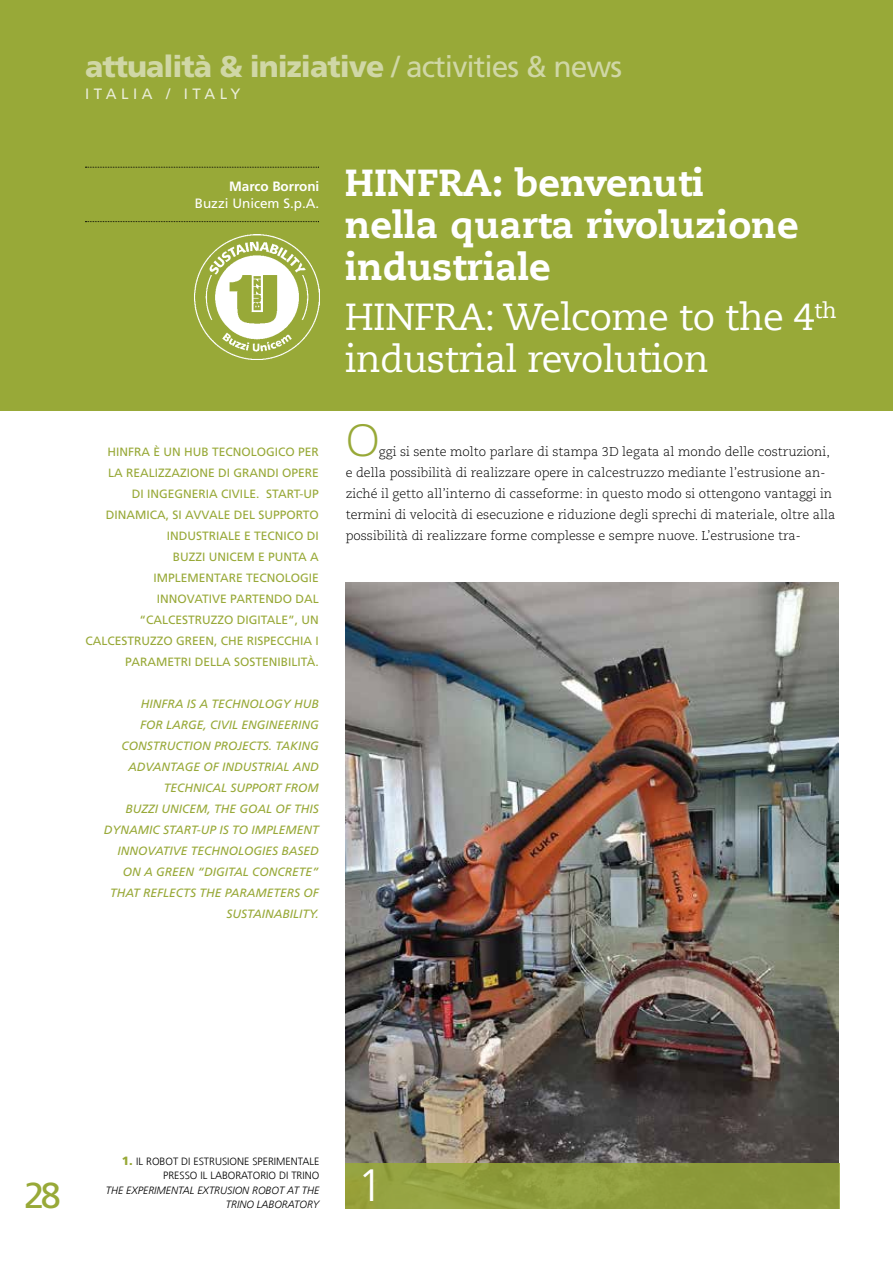
<style>
.page{position:relative;width:893px;height:1263px;background:#fff}
.page>*{position:absolute;margin:0;border:0;box-sizing:border-box;transform-origin:0 0}
.t1{font:300 45px "Frutiger LT Com";color:#fff}
.t2{font:300 45px "Caecilia LT Std";color:#98a938}
.t3{font:800 37.5px/42px "Caecilia Com 85";color:#fff}
.t4{font:37.5px/42px "Caecilia Com 55 Roman";letter-spacing:-.02em;color:#fff}
.t5{font:36px "Frutiger LT Com";color:#98a938}
.t6{font:900 30px "Frutiger LT Com";letter-spacing:-.035em;color:#d0d7a6}
.t7{font:15px "Frutiger LT Com";letter-spacing:.3em;color:#eaedd8}
.t8{font:13.5px "Frutiger LT Com";color:#fff}
.t9{font:700 13.5px "Frutiger LT Com";color:#fff}
.t10{font:300 12.75px/21.1px "Caecilia LT Std";color:#000}
.t11{font:12px/21px "Frutiger LT Com";color:#98a938}
.t12{font:italic 12px/21px "Frutiger LT Com";color:#98a938}
.t13{font:300 10.5px/13.5px "Frutiger LT Com";color:#000;text-align:right}
.t14{font:italic 300 10.5px/13.5px "Frutiger LT Com";color:#000;text-align:right}
.s1{font-weight:400}
.s2{font-weight:900;font-size:12px;color:#98a938}
</style>
<div class="page">
<div style="left:0;top:0;width:893px;height:411px;background:#98a938"></div>
<img style="left:195px;top:234px;width:125px;height:125px">
<svg style="left:85px;top:167px;width:234px;height:1px"></svg>
<svg style="left:85px;top:221px;width:234px;height:1px"></svg>
<img style="left:345px;top:583px;width:494px;height:580px">
<div style="left:345px;top:1163px;width:494px;height:46px;background:#8f9c3b"></div>
<h3 class="t6" style="left:85px;top:48px;width:539px">attualità &amp; iniziative <span class="s1">/ ACTIVITIES &amp; NEWS</span></h3>
<p class="t7" style="left:85px;top:84px;width:157px">ITALIA / ITALY</p>
<p class="t9" style="left:229px;top:178px;width:92px">Marco Borroni</p>
<p class="t8" style="left:195px;top:195px;width:126px">BUZZI UNICEM S.P.A.</p>
<p class="t11" style="left:108px;top:441px;width:86px">HINFRA È UN HUB</p>
<p class="t11" style="left:108px;top:441px;width:210px;text-indent:104px">TECNOLOGICO PER<br>LA REALIZZAZION E DI GRAN</p>
<p class="t11" style="left:267px;top:462px;width:54px">DI OPERE</p>
<p class="t11" style="left:132px;top:483px;width:74px">DI INGEGNERIA</p>
<p class="t11" style="left:221px;top:483px;width:59px">CIVILE. START</p>
<p class="t11" style="left:300px;top:483px;width:21px">-UP</p>
<p class="t11" style="left:106px;top:504px;width:214px">DINAMICA, SI AVVALE DEL SU PPORTO</p>
<p class="t11" style="left:167px;top:525px;width:29px">INDUSTRIAL</p>
<p class="t11" style="left:173px;top:525px;width:145px;text-indent:61px">E E TECNICO DI<br>BUZZI UNICEM E PUNTA</p>
<p class="t11" style="left:310px;top:546px;width:8px">A</p>
<p class="t11" style="left:157px;top:567px;width:164px;text-indent:79px">E TECNOLOGI E<br>INN OVATIVE PART</p>
<p class="t11" style="left:154px;top:567px;width:61px">IMPLEMENTAR</p>
<p class="t11" style="left:259px;top:588px;width:54px">EN DO DAL</p>
<p class="t11" style="left:140px;top:609px;width:51px">“CALCESTRU</p>
<p class="t11" style="left:211px;top:609px;width:54px">ZZO DIGITAL</p>
<p class="t11" style="left:282px;top:609px;width:29px">E”, UN</p>
<p class="t11" style="left:86px;top:630px;width:44px">CALCESTRU</p>
<p class="t11" style="left:150px;top:630px;width:149px">ZZO GREEN, CH E RISPECCHIA</p>
<p class="t11" style="left:316px;top:630px;width:3px">I</p>
<p class="t11" style="left:125px;top:651px;width:16px">PARA</p>
<p class="t11" style="left:156px;top:651px;width:25px">METRI</p>
<p class="t11" style="left:195px;top:651px;width:23px">DELLA</p>
<p class="t11" style="left:234px;top:651px;width:42px">SOSTENIBILIT</p>
<p class="t11" style="left:307px;top:651px;width:13px">À.</p>
<p class="t12" style="left:141px;top:693px;width:180px">HINFRA IS A TECHNOLOGY HUB</p>
<p class="t12" style="left:140px;top:714px;width:180px">FOR LAR GE, CIVIL ENGINEERIN G</p>
<p class="t12" style="left:122px;top:735px;width:199px">CONSTR UCTION PR OJECTS. TA KING</p>
<p class="t12" style="left:128px;top:756px;width:192px">ADVANTA GE OF INDUSTRIAL AND</p>
<p class="t12" style="left:164px;top:777px;width:157px">TECHNICAL SUPPOR T FR OM</p>
<p class="t12" style="left:126px;top:798px;width:195px">BUZZI UNI CEM, THE GOA L OF THIS</p>
<p class="t12" style="left:104px;top:819px;width:216px">DYNA MIC STAR T-UP IS TO IMPLEMENT</p>
<p class="t12" style="left:118px;top:840px;width:203px">INNOVATIVE TECHNOLOGIES BASED</p>
<p class="t12" style="left:123px;top:861px;width:198px">ON A GREEN “DIGITAL CONCRETE”</p>
<p class="t12" style="left:110px;top:882px;width:130px">THA T R EFLECTS THE PARA</p>
<p class="t12" style="left:226px;top:882px;width:94px;text-indent:29px">METERS OF<br>SUSTAINA</p>
<p class="t12" style="left:282px;top:903px;width:38px">BILITY.</p>
<h2 class="t3" style="left:345px;top:161px;width:455px">HINFRA: benvenuti nella quarta rivoluzione industriale</h2>
<h2 class="t4" style="left:345px;top:296px;width:493px">HINFRA: Welcome to the 4<sup>th </sup>industrial revolution</h2>
<h1 class="t2" style="left:346px;top:415px;width:36px">O</h1>
<p class="t10" style="left:346px;top:441px;width:491px;text-indent:33px">ggi si sente molto parlare di stampa 3D legata al mondo delle costruzioni, e della possibilità di realizzare opere in calcestruzzo mediante l’estrusione an&shy;ziché il getto all’interno di casseforme: in questo modo si ottengono vantaggi in termini di velocità di esecuzione e riduzione degli sprechi di materiale, oltre alla possibilità di realizzare forme complesse e sempre nuove. L’estrusione tra-</p>
<h3 class="t5" style="left:24px;top:1173px;width:38px">28</h3>
<p class="t13" style="left:122px;top:1155px;width:199px"><span class="s2">1.</span> IL ROBOT DI ESTRUSIONE SPERI MENTALE<br>PRESSO IL LABORATORIO DI TRI NO</p>
<p class="t14" style="left:106px;top:1184px;width:215px">THE EXPERIMENTAL EXTRUSION ROBOT AT THE<br>TRINO LABORATORY</p>
<h1 class="t1" style="left:358px;top:1158px;width:27px">1</h1>
</div>
